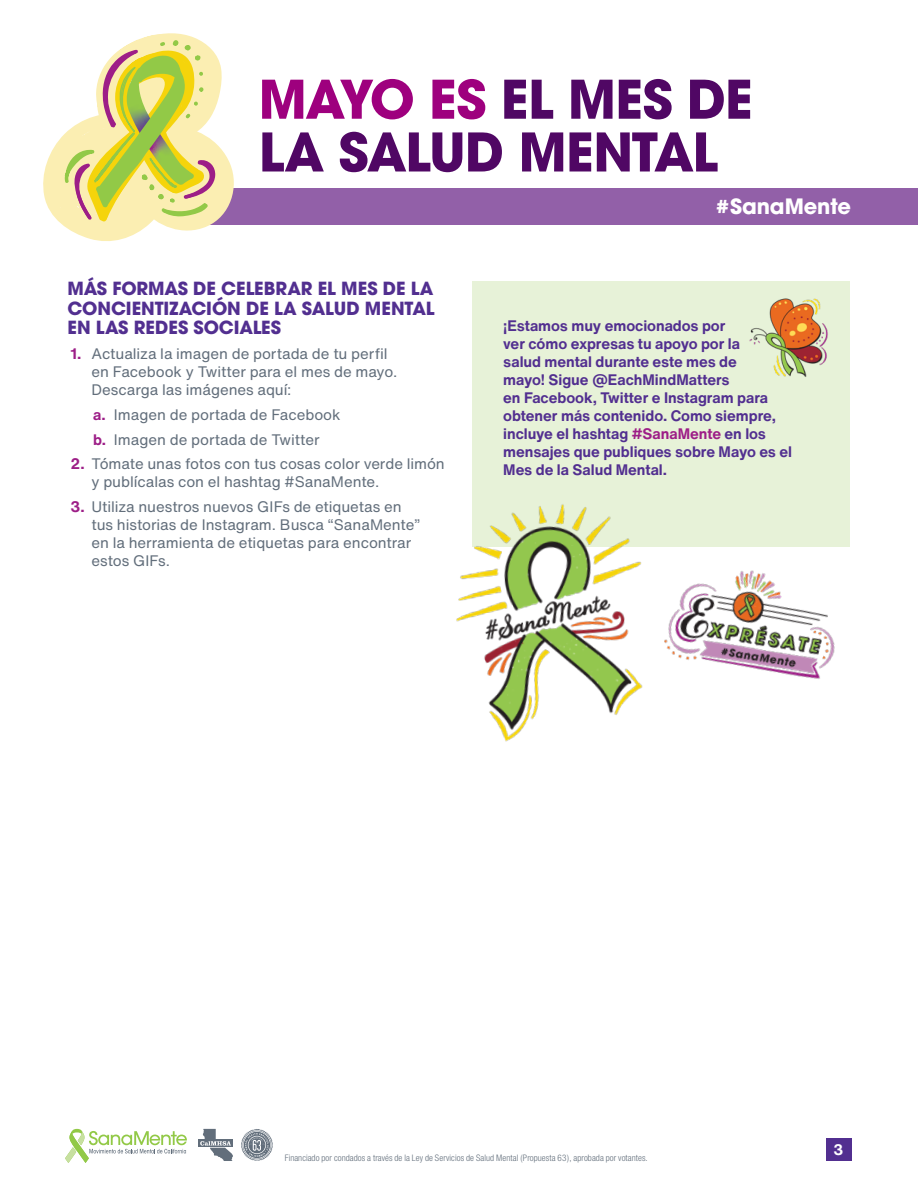
<style>
.page{position:relative;width:918px;height:1188px;background:#fff}
.page>*{position:absolute;margin:0;border:0;box-sizing:border-box;transform-origin:0 0}
.t1{font:700 52.8px/52.8px "Avant Garde";letter-spacing:-.025em;color:#500764}
.t2{font:700 21px "Avant Garde";letter-spacing:-.005em;color:#fff}
.sub{font:700 18px/19.5px "Avant Garde";letter-spacing:-.005em;color:#522f90;text-align:justify}
.copy_1{font:15px/18px "Helvetica Now Text";letter-spacing:-.005em;color:#626e7b}
.t3{font:700 15px/18px "Helvetica Now Text";letter-spacing:-.005em;color:#522f90}
.t4{font:700 15px "Helvetica Now Text";color:#fff}
.t5{font:300 condensed 9px "Helvetica Neue";letter-spacing:.01em;color:#626e7b}
.s1{color:#9e007e}
.s2{font-weight:700;color:#9d1e87}
.s3{color:#9d1e87}
</style>
<div class="page">
<div style="left:826px;top:1139px;width:25px;height:22px;background:#522f90"></div>
<svg style="left:65px;top:1129px;width:122px;height:34px"></svg>
<div style="left:199px;top:1140px;width:34px;height:7px;background:#626e7b"></div>
<svg style="left:200px;top:1129px;width:33px;height:32px"></svg>
<svg style="left:241px;top:1129px;width:32px;height:32px"></svg>
<div style="left:186px;top:188px;width:732px;height:37px;background:#9260a8"></div>
<svg style="left:43px;top:33px;width:191px;height:208px"></svg>
<div style="left:472px;top:281px;width:378px;height:265px;background:#e7f2d8"></div>
<img style="left:456px;top:504px;width:198px;height:238px">
<img style="left:749px;top:298px;width:79px;height:79px">
<img style="left:654px;top:546px;width:196px;height:133px">
<h1 class="t1" style="left:259px;top:73px;width:496px"><span class="s1">MAYO ES</span> EL MES DE<br>LA SALUD MENTAL</h1>
<h2 class="t2" style="left:716px;top:193px;width:136px">#SanaMente</h2>
<p class="sub" style="left:68px;top:279px;width:368px">MÁS FORMAS DE CELEBRAR EL MES DE LA CONCIENTIZACIÓN DE LA SALUD MENTAL EN LAS REDES SOCIALES</p>
<p class="copy_1" style="left:92px;top:345px;width:307px;text-indent:-21px"><span class="s2">1.</span> Actualiza la imagen de portada de tu perfil en Facebook y Twitter para el mes de mayo.<br>Descarga las imágenes aquí:</p>
<p class="copy_1" style="left:93px;top:405px;width:249px"><span class="s2">a.</span> Imagen de portada de Facebook</p>
<p class="copy_1" style="left:93px;top:430px;width:228px"><span class="s2">b.</span> Imagen de portada de Twitter</p>
<p class="copy_1" style="left:92px;top:455px;width:355px;text-indent:-21px"><span class="s2">2.</span> Tómate unas fotos con tus cosas color verde limón y publícalas con el hashtag #SanaMente.</p>
<p class="copy_1" style="left:92px;top:498px;width:330px;text-indent:-21px"><span class="s2">3.</span> Utiliza nuestros nuevos GIFs de etiquetas en tus historias de Instagram. Busca “SanaMente” en la herramienta de etiquetas para encontrar estos GIFs.</p>
<p class="t3" style="left:503px;top:316px;width:290px">¡Estamos muy emocionados por<br>ver cómo expresas tu apoyo por la<br>salud mental durante este mes de<br>mayo! Sigue @EachMindMatters<br>en Facebook, Twitter e Instagram para obtener más contenido. Como siempre, incluye el hashtag <span class="s3">#SanaMente</span> en los mensajes que publiques sobre Mayo es el Mes de la Salud Mental.</p>
<p class="t5" style="left:285px;top:1152px;width:365px">Financiado por condados a través de la Ley de Servicios de Salud Mental (Propuesta 63), aprobada por votantes.</p>
<p class="t4" style="left:834px;top:1139px;width:11px">3</p>
</div>
